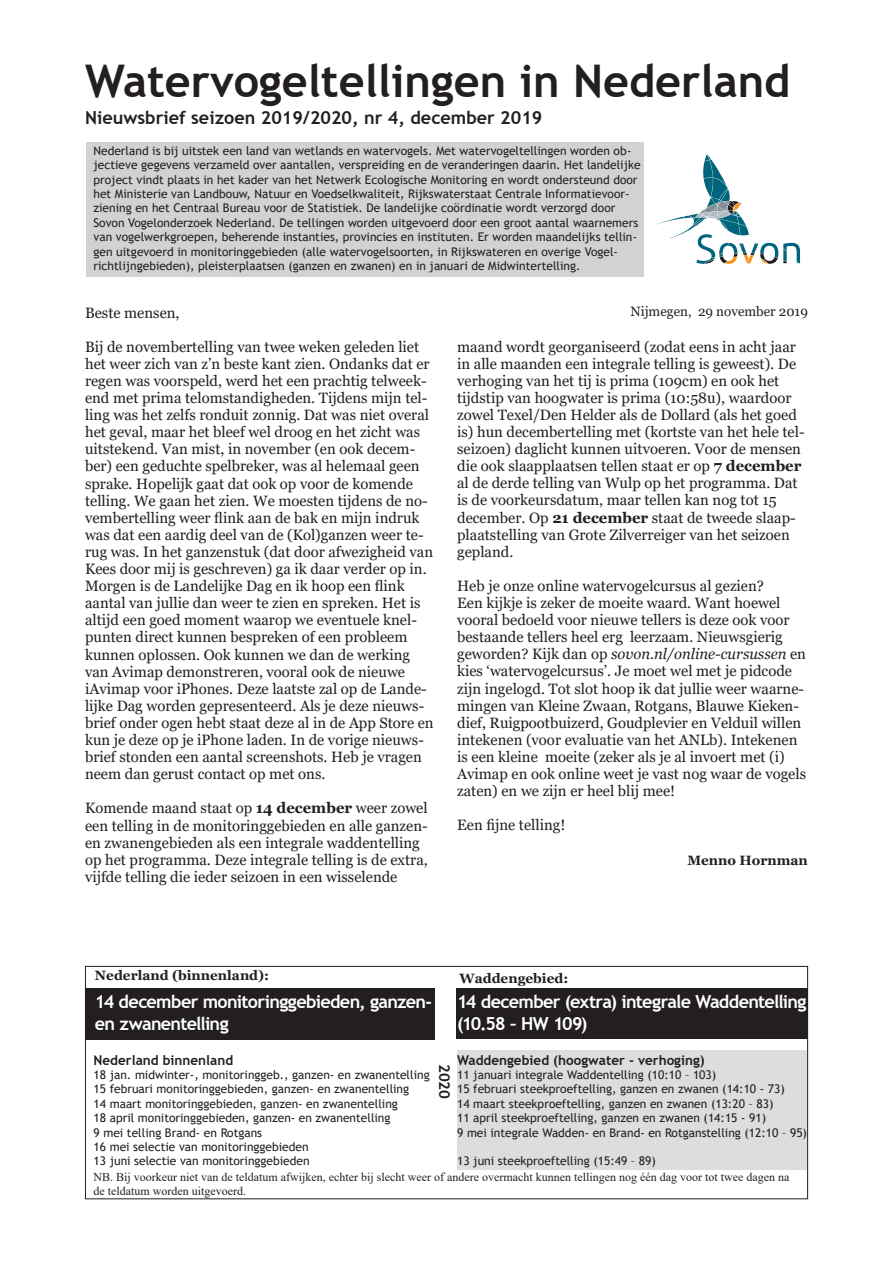
<style>
.page{position:relative;width:893px;height:1263px;background:#fff}
.page>*{position:absolute;margin:0;border:0;box-sizing:border-box;transform-origin:0 0}
.t1{font:700 45px "Trebuchet MS";color:#231f20}
.t2{font:700 18px/21.6px "Trebuchet MS";letter-spacing:-.04em;color:#fff}
.t3{font:700 18px "Trebuchet MS";color:#231f20}
.t4{font:15px/17.1px "Georgia";color:#231f20}
.Bijschrift{font:700 15px "Trebuchet MS";color:#231f20}
.t5{font:700 13.5px "Trebuchet MS";color:#231f20}
.t6{font:700 13.5px "Georgia";color:#231f20}
.t7{font:13.5px "Georgia";color:#231f20}
.Bijschrift-2{font:12px/14.4px "Trebuchet MS";color:#231f20}
.t8{font:12px/14.4px "Times New Roman";color:#231f20}
.s1{font-weight:700}
.s2{font-style:italic}
</style>
<div class="page">
<svg style="left:656px;top:154px;width:144px;height:110px"></svg>
<div style="left:86px;top:142px;width:557px;height:135px;background:#d1d2d4"></div>
<div style="left:85px;top:988px;width:350px;height:52px;background:#231f20"></div>
<div style="left:456px;top:988px;width:352px;height:50px;background:#231f20"></div>
<div style="left:85px;top:966px;width:723px;height:233px;border:1px solid #231f20"></div>
<div style="left:457px;top:1050px;width:350px;height:120px;background:#dcdddf"></div>
<p class="t1" style="left:85px;top:53px;width:707px">Watervogeltellingen in Nederland</p>
<p class="t3" style="left:85px;top:106px;width:459px">Nieuwsbrief seizoen 2019/2020, nr 4, december 2019</p>
<p class="Bijschrift-2" style="left:94px;top:143px;width:549px">Nederland is bij uitstek een land van wetlands en watervogels. Met watervogeltellingen worden ob&shy;jectieve gegevens verzameld over aantallen, verspreiding en de veranderingen daarin. Het landelijke project vindt plaats in het kader van het Netwerk Ecologische Monitoring en wordt ondersteund door het Ministerie van Landbouw, Natuur en Voedselkwaliteit, Rijkswaterstaat Centrale Informatievoor&shy;ziening en het Centraal Bureau voor de Statistiek. De landelijke coördinatie wordt verzorgd door Sovon Vogelonderzoek Nederland. De tellingen worden uitgevoerd door een groot aantal waarnemers van vogelwerkgroepen, beherende instanties, provincies en instituten. Er worden maandelijks tellin&shy;gen uitgevoerd in monitoringgebieden (alle watervogelsoorten, in Rijkswateren en overige Vogel&shy;richtlijngebieden), pleisterplaatsen (ganzen en zwanen) en in januari de Midwintertelling.</p>
<p class="t4" style="left:85px;top:304px;width:96px">Beste mensen,</p>
<p class="t7" style="left:631px;top:304px;width:179px">Nijmegen, 29 november 2019</p>
<p class="t4" style="left:85px;top:338px;width:350px">Bij de novembertelling van twee weken geleden liet het weer zich van z’n beste kant zien. Ondanks dat er regen was voorspeld, werd het een prachtig telweek&shy;end met prima telomstandigheden. Tijdens mijn tel&shy;ling was het zelfs ronduit zonnig. Dat was niet overal het geval, maar het bleef wel droog en het zicht was uitstekend. Van mist, in november (en ook decem&shy;ber) een geduchte spelbreker, was al helemaal geen sprake. Hopelijk gaat dat ook op voor de komende telling. We gaan het zien. We moesten tijdens de no&shy;vembertelling weer flink aan de bak en mijn indruk was dat een aardig deel van de (Kol)ganzen weer te&shy;rug was. In het ganzenstuk (dat door afwezigheid van Kees door mij is geschreven) ga ik daar verder op in.</p>
<p class="t4" style="left:85px;top:578px;width:350px">Morgen is de Landelijke Dag en ik hoop een flink aantal van jullie dan weer te zien en spreken. Het is altijd een goed moment waarop we eventuele knel&shy;punten direct kunnen bespreken of een probleem kunnen oplossen. Ook kunnen we dan de werking van Avimap demonstreren, vooral ook de nieuwe iAvimap voor iPhones. Deze laatste zal op de Lande&shy;lijke Dag worden gepresenteerd. Als je deze nieuws&shy;brief onder ogen hebt staat deze al in de App Store en kun je deze op je iPhone laden. In de vorige nieuws&shy;brief stonden een aantal screenshots. Heb je vragen neem dan gerust contact op met ons.</p>
<p class="t4" style="left:85px;top:800px;width:344px">Komende maand staat op <span class="s1">14 december</span> weer zowel een telling in de monitoringgebieden en alle ganzen&shy;en zwanengebieden als een integrale waddentelling op het programma. Deze integrale telling is de extra, vijfde telling die ieder seizoen in een wisselende</p>
<p class="t4" style="left:457px;top:338px;width:349px">maand wordt georganiseerd (zodat eens in acht jaar in alle maanden een integrale telling is geweest). De verhoging van het tij is prima (109cm) en ook het tijdstip van hoogwater is prima (10:58u), waardoor zowel Texel/Den Helder als de Dollard (als het goed is) hun decembertelling met (kortste van het hele tel&shy;seizoen) daglicht kunnen uitvoeren. Voor de mensen die ook slaapplaatsen tellen staat er op <span class="s1">7 december </span>al de derde telling van Wulp op het programma. Dat is de voorkeursdatum, maar tellen kan nog tot 15 december. Op <span class="s1">21 december</span> staat de tweede slaap&shy;plaatstelling van Grote Zilverreiger van het seizoen gepland.</p>
<p class="t4" style="left:457px;top:578px;width:350px">Heb je onze online watervogelcursus al gezien?<br>Een kijkje is zeker de moeite waard. Want hoewel vooral bedoeld voor nieuwe tellers is deze ook voor bestaande tellers heel erg leerzaam. Nieuwsgierig geworden? Kijk dan op <span class="s2">sovon.nl/online-cursussen</span> en kies ‘watervogelcursus’. Je moet wel met je pidcode zijn ingelogd. Tot slot hoop ik dat jullie weer waarne&shy;mingen van Kleine Zwaan, Rotgans, Blauwe Kieken&shy;dief, Ruigpootbuizerd, Goudplevier en Velduil willen intekenen (voor evaluatie van het ANLb). Intekenen is een kleine moeite (zeker als je al invoert met (i)<br>Avimap en ook online weet je vast nog waar de vogels zaten) en we zijn er heel blij mee!</p>
<p class="t4" style="left:457px;top:817px;width:110px">Een fijne telling!</p>
<p class="t6" style="left:687px;top:851px;width:122px">Menno Hornman</p>
<p class="t6" style="left:95px;top:967px;width:176px">Nederland (binnenland):</p>
<p class="t6" style="left:459px;top:970px;width:110px">Waddengebied:</p>
<p class="t2" style="left:95px;top:991px;width:339px">14 december monitoringgebieden, ganzen&shy;en zwanentelling</p>
<p class="t2" style="left:457px;top:991px;width:351px">14 december (extra) integrale Waddentelling (10.58 – HW 109)</p>
<p class="Bijschrift" style="left:454px;top:1064px;width:37px;rotate:90deg">2020</p>
<p class="t5" style="left:94px;top:1051px;width:141px">Nederland binnenland</p>
<p class="Bijschrift-2" style="left:94px;top:1067px;width:338px">18 jan. midwinter-, monitoringgeb., ganzen- en zwanentelling</p>
<p class="Bijschrift-2" style="left:94px;top:1082px;width:317px">15 februari monitoringgebieden, ganzen- en zwanentelling</p>
<p class="Bijschrift-2" style="left:94px;top:1096px;width:306px">14 maart monitoringgebieden, ganzen- en zwanentelling</p>
<p class="Bijschrift-2" style="left:94px;top:1111px;width:298px">18 april monitoringgebieden, ganzen- en zwanentelling</p>
<p class="Bijschrift-2" style="left:94px;top:1125px;width:170px">9 mei telling Brand- en Rotgans</p>
<p class="Bijschrift-2" style="left:94px;top:1139px;width:217px">16 mei selectie van monitoringgebieden</p>
<p class="Bijschrift-2" style="left:94px;top:1154px;width:218px">13 juni selectie van monitoringgebieden</p>
<p class="t5" style="left:457px;top:1051px;width:249px">Waddengebied (hoogwater - verhoging)</p>
<p class="Bijschrift-2" style="left:457px;top:1067px;width:261px">11 januari integrale Waddentelling (10:10 – 103)</p>
<p class="Bijschrift-2" style="left:457px;top:1082px;width:329px">15 februari steekproeftelling, ganzen en zwanen (14:10 - 73)</p>
<p class="Bijschrift-2" style="left:457px;top:1096px;width:318px">14 maart steekproeftelling, ganzen en zwanen (13:20 – 83)</p>
<p class="Bijschrift-2" style="left:457px;top:1111px;width:311px">11 april steekproeftelling, ganzen en zwanen (14:15 - 91)</p>
<p class="Bijschrift-2" style="left:457px;top:1125px;width:351px">9 mei integrale Wadden- en Brand- en Rotganstelling (12:10 – 95)</p>
<p class="Bijschrift-2" style="left:457px;top:1154px;width:200px">13 juni steekproeftelling (15:49 – 89)</p>
<p class="t8" style="left:94px;top:1169px;width:697px">NB. Bij voorkeur niet van de teldatum afwijken, echter bij slecht weer of andere overmacht kunnen tellingen nog één dag voor tot twee dagen na de teldatum worden uitgevoerd.</p>
</div>
